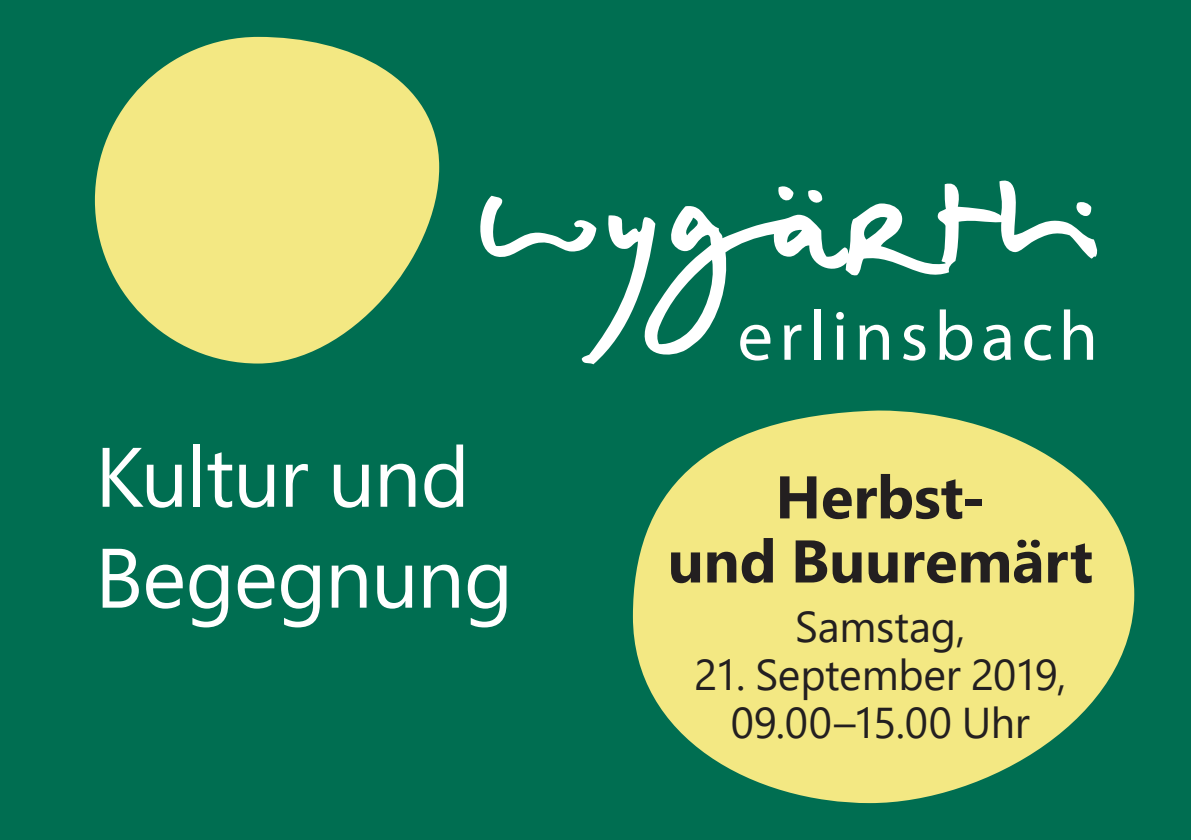
<style>
.page{position:relative;width:1191px;height:840px;background:#fff}
.page>*{position:absolute;margin:0;border:0;box-sizing:border-box;transform-origin:0 0}
.t1{font:84px/100.8px "Segoe UI";letter-spacing:-.015em;color:#fff}
.t2{font:700 60px/64px "Segoe UI";letter-spacing:-.005em;color:#231f20;text-align:center}
.t3{font:43px/48px "Segoe UI";letter-spacing:-.005em;color:#231f20;text-align:center}
</style>
<div class="page">
<div style="left:0;top:0;width:1191px;height:839px;background:#006e51"></div>
<svg style="left:747px;top:358px;width:22px;height:2px"></svg>
<div style="left:814px;top:309px;width:6px;height:50px;background:#fff"></div>
<svg style="left:859px;top:358px;width:30px;height:1px"></svg>
<svg style="left:903px;top:358px;width:19px;height:2px"></svg>
<svg style="left:939px;top:358px;width:26px;height:2px"></svg>
<svg style="left:987px;top:358px;width:24px;height:2px"></svg>
<svg style="left:1032px;top:358px;width:19px;height:2px"></svg>
<svg style="left:1064px;top:358px;width:29px;height:1px"></svg>
<svg style="left:655px;top:180px;width:443px;height:178px"></svg>
<svg style="left:480px;top:196px;width:175px;height:169px"></svg>
<svg style="left:806px;top:188px;width:17px;height:18px"></svg>
<svg style="left:776px;top:184px;width:17px;height:22px"></svg>
<svg style="left:1071px;top:200px;width:21px;height:24px"></svg>
<svg style="left:95px;top:37px;width:344px;height:326px;fill:#f3e883"></svg>
<svg style="left:633px;top:410px;width:501px;height:392px;fill:#f3e883"></svg>
<p class="t1" style="left:95px;top:419px;width:420px">Kultur und<br>Begegnung</p>
<p class="t2" style="left:667px;top:460px;width:427px">Herbst-<br>und Buuremärt</p>
<p class="t3" style="left:795px;top:598px;width:172px">Samstag,</p>
<p class="t3" style="left:694px;top:646px;width:374px">21. September 2019,<br>09.00–15.00 Uhr</p>
</div>
